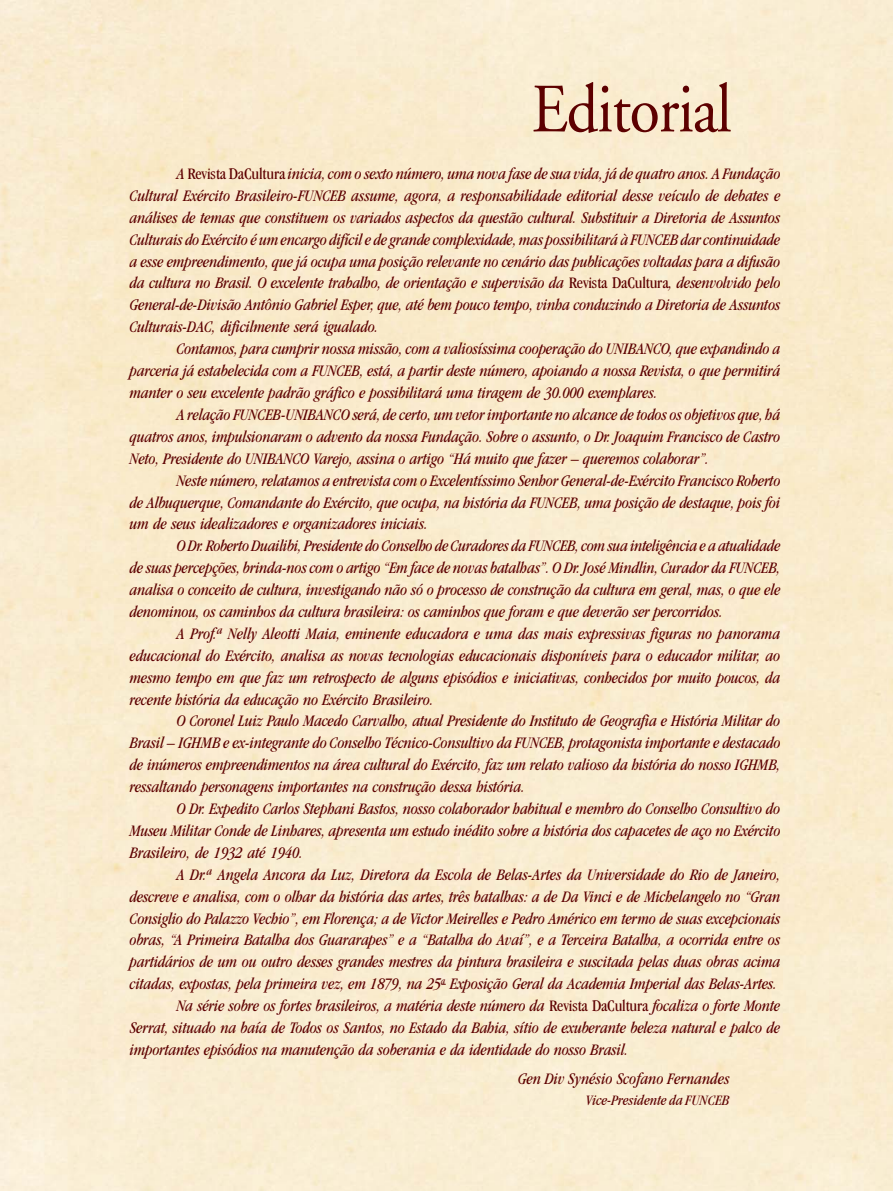
<style>
.page{position:relative;width:893px;height:1191px;background:#fff}
.page>*{position:absolute;margin:0;border:0;box-sizing:border-box;transform-origin:0 0}
.t1{font:69px "Adobe Garamond";letter-spacing:-.02em;color:#5d0000;scale:.9 1}
.t2{font:16.5px/21.9px "TT566 O00";letter-spacing:-.005em;color:#5d0000;text-align:justify}
.t3{font:15px "TT56 FO00";color:#5d0000}
.s1{font-family:"TT568 O00"}
</style>
<div class="page">
<h1 class="t1" style="left:531px;top:82px;width:224px">Editorial</h1>
<p class="t2" style="left:130px;top:164px;width:652px;text-indent:47px">A <span class="s1">Revista DaCultura</span> inicia, com o sexto número, uma nova fase de sua vida, já de quatro anos. A Fundação Cultural Exército Brasileiro-FUNCEB assume, agora, a responsabilidade editorial desse veículo de debates e análises de temas que constituem os variados aspectos da questão cultural. Substituir a Diretoria de Assuntos Culturais do Exército é um encargo difícil e de grande complexidade, mas possibilitará à FUNCEB dar continuidade a esse empreendimento, que já ocupa uma posição relevante no cenário das publicações voltadas para a difusão da cultura no Brasil. O excelente trabalho, de orientação e supervisão da <span class="s1">Revista DaCultura</span>, desenvolvido pelo General-de-Divisão Antônio Gabriel Esper, que, até bem pouco tempo, vinha conduzindo a Diretoria de Assuntos Culturais-DAC, dificilmente será igualado.</p>
<p class="t2" style="left:130px;top:339px;width:652px;text-indent:47px">Contamos, para cumprir nossa missão, com a valiosíssima cooperação do UNIBANCO, que expandindo a parceria já estabelecida com a FUNCEB, está, a partir deste número, apoiando a nossa Revista, o que permitirá manter o seu excelente padrão gráfico e possibilitará uma tiragem de 30.000 exemplares.</p>
<p class="t2" style="left:130px;top:405px;width:652px;text-indent:47px">A relação FUNCEB-UNIBANCO será, de certo, um vetor importante no alcance de todos os objetivos que, há quatros anos, impulsionaram o advento da nossa Fundação. Sobre o assunto, o Dr. Joaquim Francisco de Castro Neto, Presidente do UNIBANCO Varejo, assina o artigo “Há muito que fazer – queremos colaborar”.</p>
<p class="t2" style="left:130px;top:471px;width:652px;text-indent:47px">Neste número, relatamos a entrevista com o Excelentíssimo Senhor General-de-Exército Francisco Roberto de Albuquerque, Comandante do Exército, que ocupa, na história da FUNCEB, uma posição de destaque, pois foi um de seus idealizadores e organizadores iniciais.</p>
<p class="t2" style="left:130px;top:536px;width:652px;text-indent:47px">O Dr. Roberto Duailibi, Presidente do Conselho de Curadores da FUNCEB, com sua inteligência e a atualidade de suas percepções, brinda-nos com o artigo “Em face de novas batalhas”. O Dr. José Mindlin, Curador da FUNCEB, analisa o conceito de cultura, investigando não só o processo de construção da cultura em geral, mas, o que ele denominou, os caminhos da cultura brasileira: os caminhos que foram e que deverão ser percorridos.</p>
<p class="t2" style="left:130px;top:624px;width:652px;text-indent:47px">A Prof.ª Nelly Aleotti Maia, eminente educadora e uma das mais expressivas figuras no panorama educacional do Exército, analisa as novas tecnologias educacionais disponíveis para o educador militar, ao mesmo tempo em que faz um retrospecto de alguns episódios e iniciativas, conhecidos por muito poucos, da recente história da educação no Exército Brasileiro.</p>
<p class="t2" style="left:130px;top:712px;width:652px;text-indent:47px">O Coronel Luiz Paulo Macedo Carvalho, atual Presidente do Instituto de Geografia e História Militar do Brasil – IGHMB e ex-integrante do Conselho Técnico-Consultivo da FUNCEB, protagonista importante e destacado de inúmeros empreendimentos na área cultural do Exército, faz um relato valioso da história do nosso IGHMB, ressaltando personagens importantes na construção dessa história.</p>
<p class="t2" style="left:130px;top:799px;width:652px;text-indent:47px">O Dr. Expedito Carlos Stephani Bastos, nosso colaborador habitual e membro do Conselho Consultivo do Museu Militar Conde de Linhares, apresenta um estudo inédito sobre a história dos capacetes de aço no Exército Brasileiro, de 1932 até 1940.</p>
<p class="t2" style="left:177px;top:865px;width:605px">A Dr.ª Angela Ancora da Luz, Diretora da Escola de Belas-Artes da Universidade do Rio de Janeiro,</p>
<p class="t2" style="left:130px;top:887px;width:652px">descreve e analisa, com o olhar da história das artes, três batalhas: a de Da Vinci e de Michelangelo no “Gran</p>
<p class="t2" style="left:130px;top:909px;width:652px">Consiglio do Palazzo Vechio”, em Florença; a de Victor Meirelles e Pedro Américo em termo de suas excepcionais</p>
<p class="t2" style="left:130px;top:931px;width:652px">obras, “A Primeira Batalha dos Guararapes” e a “Batalha do Avaí”, e a Terceira Batalha, a ocorrida entre os</p>
<p class="t2" style="left:130px;top:953px;width:652px">partidários de um ou outro desses grandes mestres da pintura brasileira e suscitada pelas duas obras acima</p>
<p class="t2" style="left:130px;top:974px;width:648px">citadas, expostas, pela primeira vez, em 1879, na 25<sup>a</sup> Exposição Geral da Academia Imperial das Belas-Artes.</p>
<p class="t2" style="left:177px;top:996px;width:605px">Na série sobre os fortes brasileiros, a matéria deste número da <span class="s1">Revista DaCultura</span> focaliza o forte Monte</p>
<p class="t2" style="left:130px;top:1018px;width:652px">Serrat, situado na baía de Todos os Santos, no Estado da Bahia, sítio de exuberante beleza natural e palco de</p>
<p class="t2" style="left:130px;top:1040px;width:500px">importantes episódios na manutenção da soberania e da identidade do nosso Brasil.</p>
<p class="t2" style="left:518px;top:1070px;width:213px">Gen Div Synésio Scofano Fernandes</p>
<p class="t3" style="left:585px;top:1094px;width:146px">Vice-Presidente da FUNCEB</p>
</div>
